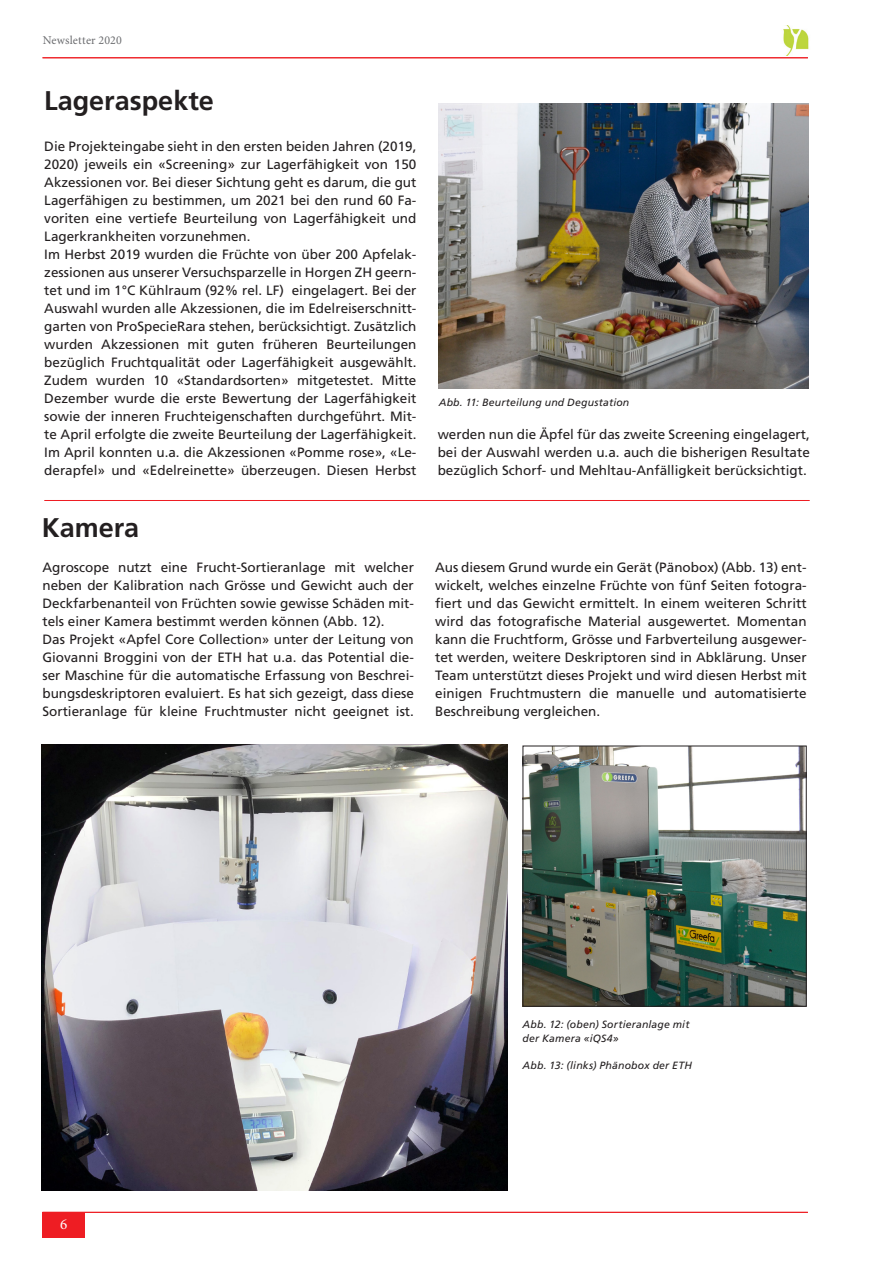
<style>
.page{position:relative;width:893px;height:1263px;background:#fff}
.page>*{position:absolute;margin:0;border:0;box-sizing:border-box;transform-origin:0 0}
.t1{font:700 27px "Frutiger LT";color:#231f20}
.t2{font:15px "Minion Pro";color:#fff}
.t3{font:13.5px/18px "Frutiger LT";color:#231f20;text-align:justify}
.Kopf_Fusszeile_links{font:12px "Minion Pro";letter-spacing:.015em;color:#6c6d70}
.Lauftext__Blocksatz{font:italic 10.5px/13.5px "Frutiger LT";letter-spacing:.015em;color:#231f20}
</style>
<div class="page">
<hr style="left:42px;top:1212px;width:766px;height:1px;background:#ee1d23">
<div style="left:43px;top:1212px;width:42px;height:25px;background:#ee1d23"></div>
<hr style="left:43px;top:57px;width:765px;height:1px;background:#ee1d23">
<img style="left:783px;top:26px;width:26px;height:30px">
<img style="left:438px;top:104px;width:370px;height:285px">
<img style="left:42px;top:745px;width:466px;height:445px">
<img style="left:525px;top:748px;width:280px;height:257px">
<div style="left:523px;top:746px;width:284px;height:261px;border:1px solid #231f20"></div>
<hr style="left:44px;top:500px;width:766px;height:1px;background:#ee1d23">
<p class="Kopf_Fusszeile_links" style="left:43px;top:32px;width:81px">Newsletter 2020</p>
<p class="t1" style="left:44px;top:85px;width:171px">Lageraspekte</p>
<p class="t3" style="left:44px;top:137px;width:374px">Die Projekteingabe sieht in den ersten beiden Jahren (2019, 2020) jeweils ein «Screening» zur Lagerfähigkeit von 150<br>Akzessionen vor. Bei dieser Sichtung geht es darum, die gut Lagerfähigen zu bestimmen, um 2021 bei den rund 60 Fa&shy;voriten eine vertiefe Beurteilung von Lagerfähigkeit und Lagerkrankheiten vorzunehmen.</p>
<p class="t3" style="left:44px;top:245px;width:374px">Im Herbst 2019 wurden die Früchte von über 200 Apfelak&shy;zessionen aus unserer Versuchsparzelle in Horgen ZH geern&shy;tet und im 1°C Kühlraum (92% rel. LF) eingelagert. Bei der Auswahl wurden alle Akzessionen, die im Edelreiserschnitt&shy;garten von ProSpecieRara stehen, berücksichtigt. Zusätzlich wurden Akzessionen mit guten früheren Beurteilungen bezüglich Fruchtqualität oder Lagerfähigkeit ausgewählt.<br>Zudem wurden 10 «Standardsorten» mitgetestet. Mitte Dezember wurde die erste Bewertung der Lagerfähigkeit sowie der inneren Fruchteigenschaften durchgeführt. Mit&shy;te April erfolgte die zweite Beurteilung der Lagerfähigkeit.<br>Im April konnten u.a. die Akzessionen «Pomme rose», «Le&shy;derapfel» und «Edelreinette» überzeugen. Diesen Herbst</p>
<p class="t1" style="left:42px;top:512px;width:99px">Kamera</p>
<p class="t3" style="left:42px;top:558px;width:373px">Agroscope nutzt eine Frucht-Sortieranlage mit welcher neben der Kalibration nach Grösse und Gewicht auch der Deckfarbenanteil von Früchten sowie gewisse Schäden mit&shy;tels einer Kamera bestimmt werden können (Abb. 12).</p>
<p class="t3" style="left:42px;top:630px;width:373px">Das Projekt «Apfel Core Collection» unter der Leitung von Giovanni Broggini von der ETH hat u.a. das Potential die&shy;ser Maschine für die automatische Erfassung von Beschrei&shy;bungsdeskriptoren evaluiert. Es hat sich gezeigt, dass diese Sortieranlage für kleine Fruchtmuster nicht geeignet ist.</p>
<p class="Lauftext__Blocksatz" style="left:439px;top:395px;width:192px">Abb. 11: Beurteilung und Degustation</p>
<p class="t3" style="left:438px;top:425px;width:374px">werden nun die Äpfel für das zweite Screening eingelagert, bei der Auswahl werden u.a. auch die bisherigen Resultate bezüglich Schorf- und Mehltau-Anfälligkeit berücksichtigt.</p>
<p class="t3" style="left:435px;top:558px;width:373px">Aus diesem Grund wurde ein Gerät (Pänobox) (Abb. 13) ent&shy;wickelt, welches einzelne Früchte von fünf Seiten fotogra&shy;fiert und das Gewicht ermittelt. In einem weiteren Schritt wird das fotografische Material ausgewertet. Momentan kann die Fruchtform, Grösse und Farbverteilung ausgewer&shy;tet werden, weitere Deskriptoren sind in Abklärung. Unser Team unterstützt dieses Projekt und wird diesen Herbst mit einigen Fruchtmustern die manuelle und automatisierte Beschreibung vergleichen.</p>
<p class="t2" style="left:60px;top:1214px;width:9px">6</p>
<p class="Lauftext__Blocksatz" style="left:523px;top:1018px;width:168px">Abb. 12: (oben) Sortieranlage mit der Kamera «iQS4»</p>
<p class="Lauftext__Blocksatz" style="left:523px;top:1058px;width:171px">Abb. 13: (links) Phänobox der ETH</p>
</div>
